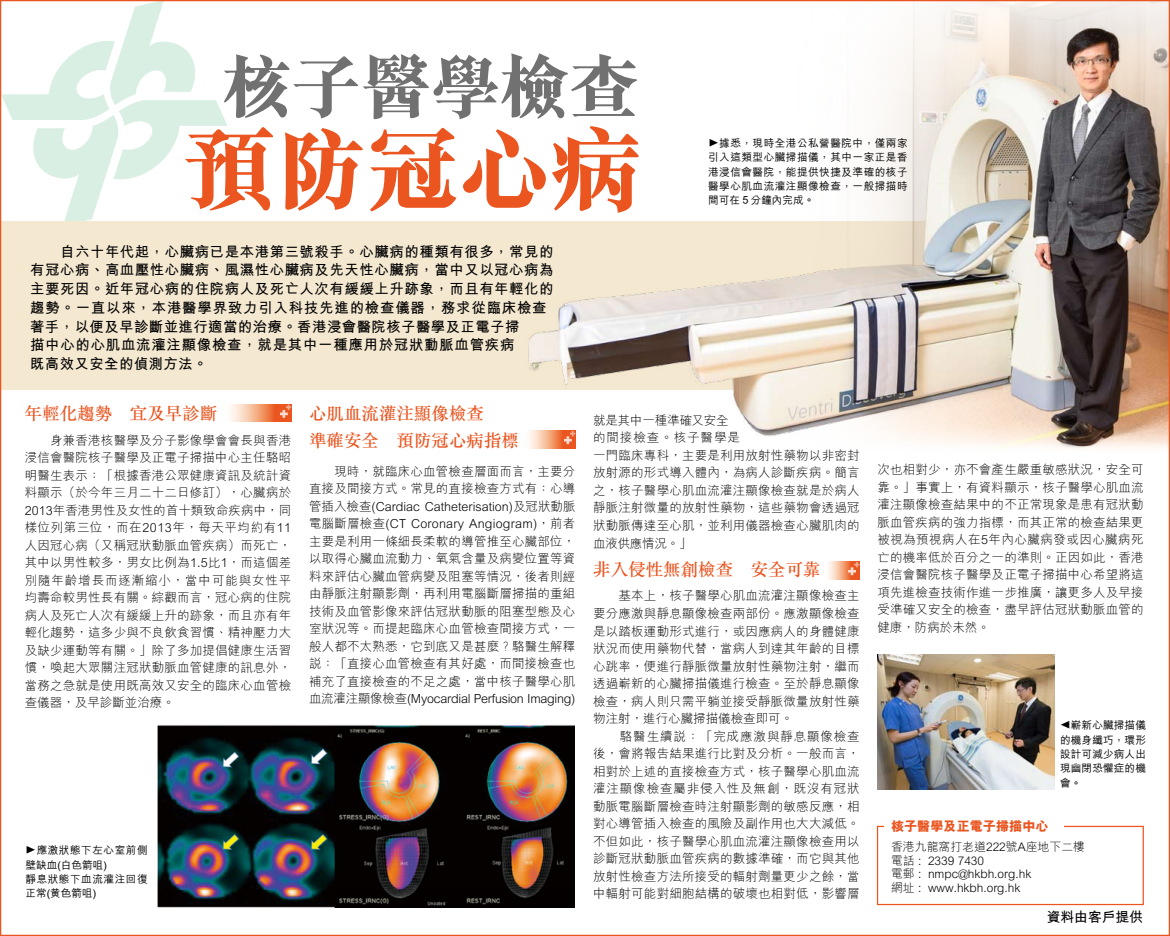
<style>
.page{position:relative;width:1170px;height:936px;background:#fff}
.page>*{position:absolute;margin:0;border:0;box-sizing:border-box;transform-origin:0 0}
.t1{font:92.5px "M Sung Xbold HKSCS";letter-spacing:-.01em;color:#ea5520}
.t2{font:70px "M Sung Xbold HKSCS";letter-spacing:-.01em;color:#727172}
.t3{font:17.5px/26.5px "M Sung Medium HKSCS";color:#ea5520}
.t4{font:14.38px/18.8px "M Hei Bold HKSCS";letter-spacing:.04em;color:#000}
.t5{font:13.75px "M Hei Bold HKSCS";color:#000}
.t6{font:13.12px "M Hei Xbold HKSCS";color:#ea5520}
.t7{font:12.5px/17.5px "M Hei Light HKSCS";letter-spacing:.015em;color:#000;text-align:justify}
.t8{font:11.88px/13.8px "M Hei Light HKSCS";color:#000}
.t9{font:10.62px/14.4px "M Hei Medium HKSCS";letter-spacing:.045em;color:#000;text-align:justify}
</style>
<div class="page">
<div style="left:0;top:221px;width:1002px;height:169px;background:#f4e8d1"></div>
<img style="left:528px;top:2px;width:639px;height:447px">
<div style="left:876px;top:825px;width:267px;height:80px;border:1px solid #ea5520"></div>
<div style="left:884px;top:817px;width:179px;height:18px;background:#fff"></div>
<img style="left:157px;top:725px;width:417px;height:182px">
<img style="left:877px;top:654px;width:177px;height:135px">
<svg style="left:828px;top:562px;width:31px;height:17px"></svg>
<svg style="left:848px;top:562px;width:11px;height:13px"></svg>
<svg style="left:528px;top:431px;width:47px;height:17px"></svg>
<svg style="left:564px;top:431px;width:11px;height:13px"></svg>
<svg style="left:230px;top:404px;width:61px;height:18px"></svg>
<svg style="left:280px;top:404px;width:11px;height:14px"></svg>
<svg style="left:2px;top:2px;width:225px;height:219px"></svg>
<h2 class="t2" style="left:222px;top:39px;width:418px">核子醫學檢查</h2>
<h1 class="t1" style="left:183px;top:105px;width:460px">預防冠心病</h1>
<p class="t4" style="left:30px;top:241px;width:525px">　　自六十年代起，心臟病已是本港第三號殺手。心臟病的種類有很多，常見的有冠心病、高血壓性心臟病、風濕性心臟病及先天性心臟病，當中又以冠心病為主要死因。近年冠心病的住院病人及死亡人次有緩緩上升跡象，而且有年輕化的趨勢。一直以來，本港醫學界致力引入科技先進的檢查儀器，務求從臨床檢查著手，以便及早診斷並進行適當的治療。香港浸會醫院核子醫學及正電子掃<br>描中心的心肌血流灌注顯像檢查，就是其中一種應用於冠狀動脈血管疾病<br>既高效又安全的偵測方法。</p>
<p class="t9" style="left:708px;top:135px;width:201px;text-indent:11px">據悉，現時全港公私營醫院中，僅兩家引入這類型心臟掃描儀，其中一家正是香港浸信會醫院，能提供快捷及準確的核子醫學心肌血流灌注顯像檢查，一般掃描時間可在５分鐘內完成。</p>
<p class="t9" style="left:705px;top:148px;width:12px;rotate:-90deg">▼</p>
<h3 class="t3" style="left:25px;top:399px;width:194px">年輕化趨勢　宜及早診斷</h3>
<p class="t7" style="left:25px;top:430px;width:268px">　　身兼香港核醫學及分子影像學會會長與香港浸信會醫院核子醫學及正電子掃描中心主任駱昭明醫生表示：「根據香港公眾健康資訊及統計資料顯示（於今年三月二十二日修訂），心臟病於2013年香港男性及女性的首十類致命疾病中，同樣位列第三位，而在2013年，每天平均約有11人因冠心病（又稱冠狀動脈血管疾病）而死亡，其中以男性較多，男女比例為1.5比1，而這個差別隨年齡增長而逐漸縮小，當中可能與女性平均壽命較男性長有關。綜觀而言，冠心病的住院病人及死亡人次有緩緩上升的跡象，而且亦有年輕化趨勢，這多少與不良飲食習慣、精神壓力大及缺少運動等有關。」除了多加提倡健康生活習慣，喚起大眾關注冠狀動脈血管健康的訊息外，當務之急就是使用既高效又安全的臨床心血管檢查儀器，及早診斷並治療。</p>
<h3 class="t3" style="left:309px;top:399px;width:211px">心肌血流灌注顯像檢查<br>準確安全　預防冠心病指標</h3>
<p class="t7" style="left:309px;top:462px;width:268px">　　現時，就臨床心血管檢查層面而言，主要分直接及間接方式。常見的直接檢查方式有：心導管插入檢查(Cardiac Catheterisation)及冠狀動脈電腦斷層檢查(CT Coronary Angiogram)，前者主要是利用一條細長柔軟的導管推至心臟部位，以取得心臟血流動力、氧氣含量及病變位置等資料來評估心臟血管病變及阻塞等情況，後者則經由靜脈注射顯影劑，再利用電腦斷層掃描的重組技術及血管影像來評估冠狀動脈的阻塞型態及心室狀況等。而提起臨床心血管檢查間接方式，一般人都不太熟悉，它到底又是甚麼？駱醫生解釋說：「直接心血管檢查有其好處，而間接檢查也補充了直接檢查的不足之處，當中核子醫學心肌血流灌注顯像檢查(Myocardial Perfusion Imaging)</p>
<p class="t9" style="left:26px;top:842px;width:124px;text-align:left;text-indent:11px">應激狀態下左心室前側壁缺血(白色箭咀)<br>靜息狀態下血流灌注回復正常(黄色箭咀)</p>
<p class="t9" style="left:23px;top:855px;width:12px;rotate:-90deg">▼</p>
<p class="t7" style="left:593px;top:411px;width:268px;text-align:left">就是其中一種準確又安全<br>的間接檢查。核子醫學是<br>一門臨床專科，主要是利用放射性藥物以非密封放射源的形式導入體內，為病人診斷疾病。簡言之，核子醫學心肌血流灌注顯像檢查就是於病人靜脈注射微量的放射性藥物，這些藥物會透過冠狀動脈傳達至心肌，並利用儀器檢查心臟肌肉的血液供應情況。」</p>
<h3 class="t3" style="left:593px;top:555px;width:229px">非入侵性無創檢查 安全可靠</h3>
<p class="t7" style="left:593px;top:586px;width:268px;text-align:left">　　基本上，核子醫學心肌血流灌注顯像檢查主要分應激與靜息顯像檢查兩部份。應激顯像檢查是以踏板運動形式進行，或因應病人的身體健康狀況而使用藥物代替，當病人到達其年齡的目標心跳率，便進行靜脈微量放射性藥物注射，繼而透過嶄新的心臟掃描儀進行檢查。至於靜息顯像檢查，病人則只需平躺並接受靜脈微量放射性藥物注射，進行心臟掃描儀檢查即可。<br>　　駱醫生續說：「完成應激與靜息顯像檢查後，會將報告結果進行比對及分析。一般而言，相對於上述的直接檢查方式，核子醫學心肌血流灌注顯像檢查屬非侵入性及無創，既沒有冠狀動脈電腦斷層檢查時注射顯影劑的敏感反應，相對心導管插入檢查的風險及副作用也大大減低。不但如此，核子醫學心肌血流灌注顯像檢查用以診斷冠狀動脈血管疾病的數據準確，而它與其他放射性檢查方法所接受的輻射劑量更少之餘，當中輻射可能對細胞結構的破壞也相對低，影響層</p>
<p class="t7" style="left:877px;top:460px;width:268px">次也相對少，亦不會產生嚴重敏感狀況，安全可靠。」事實上，有資料顯示，核子醫學心肌血流灌注顯像檢查結果中的不正常現象是患有冠狀動脈血管疾病的強力指標，而其正常的檢查結果更被視為預視病人在5年內心臟病發或因心臟病死亡的機率低於百分之一的準則。正因如此，香港浸信會醫院核子醫學及正電子掃描中心希望將這項先進檢查技術作進一步推廣，讓更多人及早接受準確又安全的檢查，盡早評估冠狀動脈血管的健康，防病於未然。</p>
<p class="t9" style="left:1059px;top:717px;width:87px;text-indent:11px">嶄新心臟掃描儀的機身纖巧，環形設計可減少病人出現幽閉恐懼症的機會。</p>
<p class="t9" style="left:1057px;top:730px;width:12px;rotate:-90deg">▲</p>
<p class="t6" style="left:890px;top:817px;width:159px">核子醫學及正電子掃描中心</p>
<p class="t8" style="left:890px;top:839px;width:195px">香港九龍窩打老道222號A座地下二樓電話 : 2339 7430<br>電郵 : nmpc@hkbh.org.hk<br>網址 : www.hkbh.org.hk</p>
<p class="t5" style="left:1046px;top:907px;width:98px">資料由客戶提供</p>
</div>
